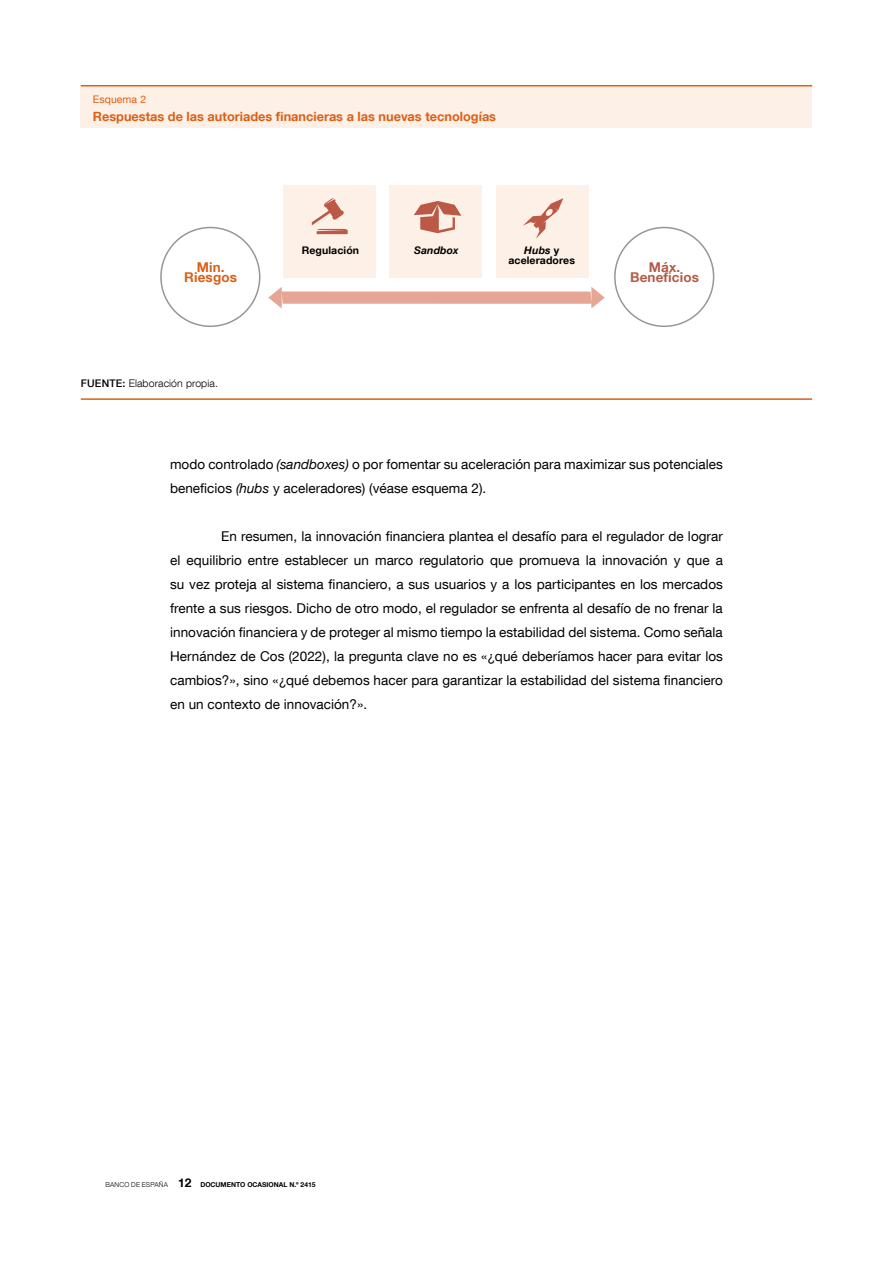
<style>
.page{position:relative;width:893px;height:1263px;background:#fff}
.page>*{position:absolute;margin:0;border:0;box-sizing:border-box;transform-origin:0 0}
.Texto_general{font:13.5px/24px "Bd E Neue Helvetica";letter-spacing:.005em;color:#000}
.t1{font:700 13.5px/10.5px "Bd E Neue Helvetica";letter-spacing:.01em;color:#b35d48;text-align:center}
.t2{font:700 13.5px/10.5px "Bd E Neue Helvetica";letter-spacing:.01em;color:#db6017;text-align:center}
.t3{font:700 12.75px "Bd E Neue Helvetica";color:#db6017}
.t4{font:700 10.5px/10.5px "Bd E Neue Helvetica";letter-spacing:.01em;color:#000;text-align:center}
.t5{font:300 10.5px "Bd E Neue Helvetica";letter-spacing:.01em;color:#000}
.t6{font:10.5px "Bd E Neue Helvetica";letter-spacing:.01em;color:#db6017}
.t7{font:italic 700 10.5px "Bd E Neue Helvetica";letter-spacing:.01em;color:#000}
.t8{font:300 6.75px "Bd E Neue Helvetica";color:#000}
.s1{font-weight:500}
.s2{font-style:italic}
.s3{font-style:inherit}
.s4{font-size:12px}
</style>
<div class="page">
<svg style="left:268px;top:287px;width:337px;height:21px"></svg>
<div style="left:81px;top:86px;width:731px;height:42px;background:#fcf0e7"></div>
<hr style="left:81px;top:85px;width:731px;height:1px;background:#db6017">
<hr style="left:81px;top:398px;width:731px;height:2px;background:#db6017">
<div style="left:283px;top:185px;width:93px;height:93px;background:#fcf0e7"></div>
<div style="left:390px;top:185px;width:92px;height:93px;background:#fcf0e7"></div>
<div style="left:496px;top:185px;width:93px;height:93px;background:#fcf0e7"></div>
<div style="left:160px;top:227px;width:100px;height:100px;border:2px solid #979696;border-radius:50%"></div>
<div style="left:614px;top:227px;width:100px;height:100px;border:2px solid #979696;border-radius:50%"></div>
<svg style="left:312px;top:198px;width:36px;height:36px"></svg>
<svg style="left:414px;top:201px;width:47px;height:32px"></svg>
<svg style="left:523px;top:198px;width:40px;height:41px"></svg>
<p class="t6" style="left:93px;top:93px;width:55px">Esquema 2</p>
<p class="t3" style="left:93px;top:108px;width:405px">Respuestas de las autoriades financieras a las nuevas tecnologías</p>
<p class="t2" style="left:184px;top:261px;width:54px">Min.<br>Riesgos</p>
<p class="t5" style="left:81px;top:377px;width:138px"><span class="s1">FUENTE:</span> Elaboración propia.</p>
<p class="t4" style="left:302px;top:244px;width:59px">Regulación</p>
<p class="t7" style="left:414px;top:243px;width:46px">Sandbox</p>
<p class="t4" style="left:508px;top:244px;width:68px"><span class="s2">Hubs</span> y aceleradores</p>
<p class="t1" style="left:630px;top:261px;width:71px">Máx.<br>Beneficios</p>
<p class="Texto_general" style="left:170px;top:452px;width:554px">modo controlado <span class="s2">(sandboxes)</span> o por fomentar su aceleración para maximizar sus potenciales beneficios <span class="s2">(hubs</span> y aceleradores) (véase esquema 2).</p>
<p class="Texto_general" style="left:170px;top:524px;width:554px;text-align:justify;text-indent:51px">En resumen, la innovación financiera plantea el desafío para el regulador de lograr el equilibrio entre establecer un marco regulatorio que promueva la innovación y que a su vez proteja al sistema financiero, a sus usuarios y a los participantes en los mercados frente a sus riesgos. Dicho de otro modo, el regulador se enfrenta al desafío de no frenar la innovación financiera y de proteger al mismo tiempo la estabilidad del sistema. Como señala Hernández de Cos (2022), la pregunta clave no es «¿qué deberíamos hacer para evitar los cambios?», sino «¿qué debemos hacer para garantizar la estabilidad del sistema financiero en un contexto de innovación?».</p>
<p class="t8" style="left:105px;top:1181px;width:212px"><span class="s3">BANCO DE ESPAÑA</span> <span class="s4">12</span> DOCUMENTO OCASIONAL N.º 2415</p>
</div>
